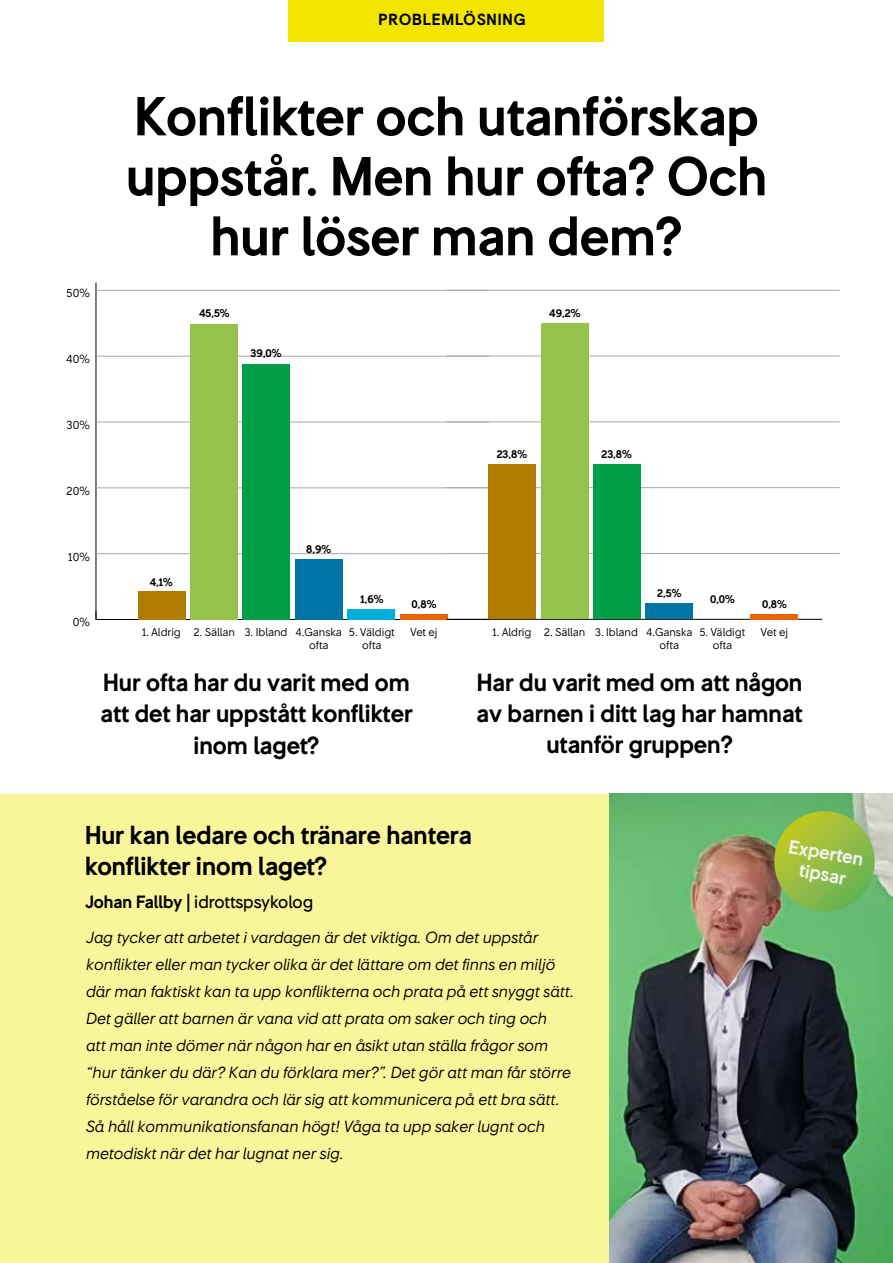
<style>
.page{position:relative;width:893px;height:1263px;background:#fff}
.page>*{position:absolute;margin:0;border:0;box-sizing:border-box;transform-origin:0 0}
.t1{font:700 51px/60px "SJ Sans";color:#000;text-align:center}
.t2{font:700 24px/30.6px "SJ Sans";color:#000}
.t3{font:700 23.1px/31.3px "SJ Sans";color:#000;text-align:center}
.t4{font:700 18px/21.6px "SJ Sans";color:#f0f4ec;text-align:center}
.t5{font:500 16.5px "SJ Sans";color:#000}
.t6{font:italic 15px/27px "SJ Sans";color:#000}
.t7{font:700 15px "SJ Sans";letter-spacing:.06em;color:#000}
.t8{font:10.95px "SJ Sans";color:#000}
.t9{font:10.5px/12.6px "SJ Sans";color:#000;text-align:center}
.t10{font:700 10.5px "SJ Sans";color:#000}
.s1{font-weight:700}
</style>
<div class="page">
<div style="left:0;top:794px;width:609px;height:469px;background:#f9f59a"></div>
<div style="left:289px;top:0;width:315px;height:42px;background:#f2e600"></div>
<hr style="left:96px;top:619px;width:393px;height:1px;background:#000">
<hr style="left:96px;top:283px;width:1px;height:336px;background:#000">
<hr style="left:96px;top:553px;width:393px;height:1px;background:#a9a9a9">
<hr style="left:96px;top:488px;width:393px;height:1px;background:#a9a9a9">
<hr style="left:96px;top:422px;width:393px;height:1px;background:#a9a9a9">
<hr style="left:96px;top:356px;width:393px;height:1px;background:#a9a9a9">
<hr style="left:96px;top:290px;width:393px;height:1px;background:#a9a9a9">
<div style="left:400px;top:614px;width:47px;height:5px;background:#eb6209"></div>
<div style="left:348px;top:609px;width:47px;height:11px;background:#00b0db"></div>
<div style="left:295px;top:559px;width:47px;height:60px;background:#0074a5"></div>
<div style="left:243px;top:364px;width:47px;height:255px;background:#009e45"></div>
<div style="left:190px;top:324px;width:48px;height:295px;background:#94c24a"></div>
<div style="left:138px;top:591px;width:47px;height:28px;background:#af7c00"></div>
<hr style="left:446px;top:619px;width:376px;height:1px;background:#000">
<hr style="left:446px;top:553px;width:394px;height:1px;background:#a9a9a9">
<hr style="left:446px;top:487px;width:394px;height:1px;background:#a9a9a9">
<hr style="left:446px;top:422px;width:394px;height:1px;background:#a9a9a9">
<hr style="left:446px;top:356px;width:394px;height:1px;background:#a9a9a9">
<hr style="left:446px;top:290px;width:394px;height:1px;background:#a9a9a9">
<div style="left:751px;top:614px;width:47px;height:5px;background:#eb6209"></div>
<div style="left:646px;top:604px;width:47px;height:15px;background:#0074a5"></div>
<div style="left:593px;top:465px;width:48px;height:154px;background:#009e45"></div>
<div style="left:541px;top:324px;width:47px;height:295px;background:#94c24a"></div>
<div style="left:488px;top:464px;width:48px;height:155px;background:#af7c00"></div>
<img style="left:609px;top:793px;width:284px;height:470px">
<svg style="left:774px;top:811px;width:101px;height:100px;background:#93bc41"></svg>
<p class="t7" style="left:379px;top:10px;width:148px">PROBLEMLÖSNING</p>
<p class="t8" style="left:67px;top:287px;width:25px">50%</p>
<p class="t8" style="left:66px;top:352px;width:25px">40%</p>
<h1 class="t1" style="left:126px;top:86px;width:642px">Konflikter och utanförskap uppstår. Men hur ofta? Och hur löser man dem?</h1>
<p class="t10" style="left:199px;top:307px;width:32px">45,5%</p>
<p class="t10" style="left:251px;top:347px;width:32px">39,0%</p>
<p class="t10" style="left:549px;top:307px;width:33px">49,2%</p>
<p class="t8" style="left:67px;top:418px;width:25px">30%</p>
<p class="t8" style="left:67px;top:484px;width:25px">20%</p>
<p class="t8" style="left:68px;top:550px;width:23px">10%</p>
<p class="t8" style="left:73px;top:616px;width:19px">0%</p>
<p class="t10" style="left:150px;top:575px;width:25px">4,1%</p>
<p class="t9" style="left:142px;top:626px;width:40px">1. Aldrig</p>
<p class="t10" style="left:306px;top:542px;width:26px">8,9%</p>
<p class="t9" style="left:194px;top:626px;width:43px">2. Sällan</p>
<p class="t9" style="left:245px;top:626px;width:44px">3. Ibland</p>
<p class="t9" style="left:296px;top:626px;width:48px">4.Ganska ofta</p>
<p class="t10" style="left:360px;top:593px;width:25px">1,6%</p>
<p class="t9" style="left:349px;top:626px;width:47px">5. Väldigt ofta</p>
<p class="t10" style="left:412px;top:597px;width:26px">0,8%</p>
<p class="t9" style="left:410px;top:626px;width:29px">Vet ej</p>
<h3 class="t3" style="left:101px;top:666px;width:313px">Hur ofta har du varit med om att det har uppstått konflikter inom laget?</h3>
<p class="t10" style="left:497px;top:448px;width:32px">23,8%</p>
<p class="t10" style="left:601px;top:448px;width:32px">23,8%</p>
<p class="t10" style="left:657px;top:587px;width:26px">2,5%</p>
<p class="t9" style="left:646px;top:626px;width:48px">4.Ganska ofta</p>
<p class="t10" style="left:710px;top:592px;width:26px">0,0%</p>
<p class="t9" style="left:700px;top:626px;width:47px">5. Väldigt ofta</p>
<p class="t10" style="left:762px;top:597px;width:26px">0,8%</p>
<p class="t9" style="left:761px;top:626px;width:29px">Vet ej</p>
<h3 class="t3" style="left:477px;top:666px;width:328px">Har du varit med om att någon av barnen i ditt lag har hamnat utanför gruppen?</h3>
<p class="t9" style="left:544px;top:626px;width:43px">2. Sällan</p>
<p class="t9" style="left:492px;top:626px;width:40px">1. Aldrig</p>
<p class="t9" style="left:595px;top:626px;width:44px">3. Ibland</p>
<h2 class="t2" style="left:85px;top:820px;width:388px">Hur kan ledare och tränare hantera konflikter inom laget?</h2>
<p class="t5" style="left:85px;top:892px;width:230px"><span class="s1">Johan Fallby |</span> idrottspsykolog</p>
<p class="t6" style="left:86px;top:924px;width:490px">Jag tycker att arbetet i vardagen är det viktiga. Om det uppstår konflikter eller man tycker olika är det lättare om det finns en miljö där man faktiskt kan ta upp konflikterna och prata på ett snyggt sätt.<br>Det gäller att barnen är vana vid att prata om saker och ting och<br>att man inte dömer när någon har en åsikt utan ställa frågor som “hur tänker du där? Kan du förklara mer?”. Det gör att man får större förståelse för varandra och lär sig att kommunicera på ett bra sätt.<br>Så håll kommunikationsfanan högt! Våga ta upp saker lugnt och metodiskt när det har lugnat ner sig.</p>
<p class="t4" style="left:791px;top:835px;width:77px;rotate:10deg">Experten tipsar</p>
</div>
